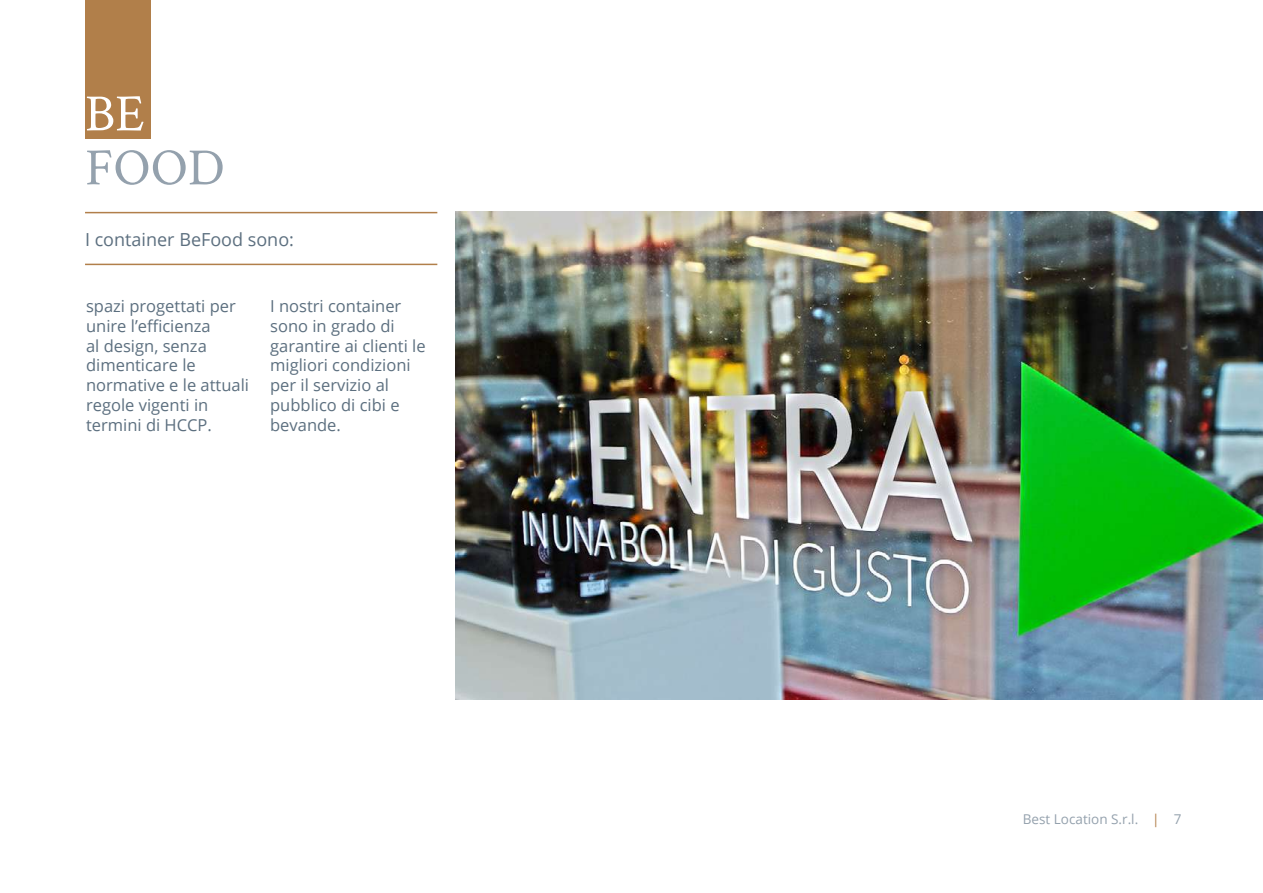
<style>
.page{position:relative;width:1263px;height:893px;background:#fff}
.page>*{position:absolute;margin:0;border:0;box-sizing:border-box;transform-origin:0 0}
.t1{font:52.5px "Crimson Text";color:#94a1ad}
.t2{font:52.5px "Crimson Text";color:#fff}
.t3{font:18px "Open Sans";color:#5c6f7f}
.t4{font:16.5px/19.8px "Open Sans";color:#5c6f7f}
.t5{font:13.5px "Open Sans";color:#94a1ad}
.s1{color:#b17f4a}
</style>
<div class="page">
<div style="left:86px;top:0;width:65px;height:138px;background:#b17f4a"></div>
<hr style="left:85px;top:264px;width:352px;height:1px;background:#b17f4a">
<hr style="left:85px;top:212px;width:352px;height:1px;background:#b17f4a">
<img style="left:455px;top:212px;width:808px;height:487px">
<h1 class="t2" style="left:85px;top:78px;width:61px">BE</h1>
<h1 class="t1" style="left:85px;top:132px;width:141px">FOOD</h1>
<p class="t3" style="left:85px;top:227px;width:210px">I container BeFood sono:</p>
<p class="t4" style="left:86px;top:296px;width:164px">spazi progettati per unire l’efficienza<br>al design, senza dimenticare le normative e le attuali regole vigenti in termini di HCCP.</p>
<p class="t4" style="left:270px;top:296px;width:157px">I nostri container sono in grado di garantire ai clienti le migliori condizioni per il servizio al pubblico di cibi e bevande.</p>
<p class="t5" style="left:1023px;top:810px;width:160px">Best Location S.r.l. <span class="s1">|</span> 7</p>
</div>
